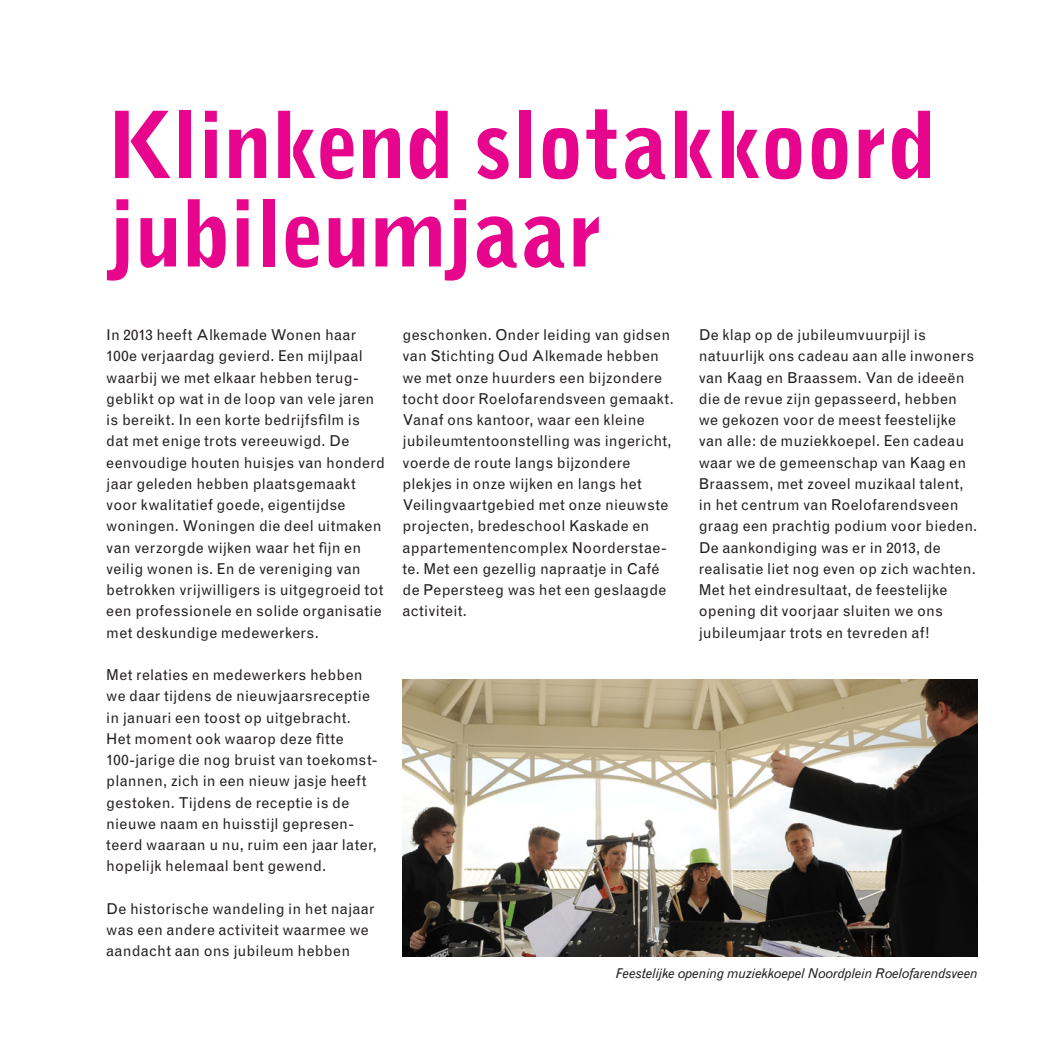
<style>
.page{position:relative;width:1063px;height:1063px;background:#fff}
.page>*{position:absolute;margin:0;border:0;box-sizing:border-box;transform-origin:0 0}
.Kop_pag__3{font:900 90px/88.5px "Grotesque";letter-spacing:-.015em;color:#e6058c}
.Platte_tekst{font:15px/21.3px "Grotesque";letter-spacing:.015em;color:#231f20}
.bijschrift_beeldmate{font:italic 13.5px "Grotesque";letter-spacing:-.015em;color:#231f20}
</style>
<div class="page">
<img style="left:403px;top:679px;width:575px;height:278px">
<p class="Kop_pag__3" style="left:106px;top:101px;width:831px">Klinkend slotakkoord jubileumjaar</p>
<p class="Platte_tekst" style="left:106px;top:324px;width:280px">In 2013 heeft Alkemade Wonen haar 100e verjaardag gevierd. Een mijlpaal waarbij we met elkaar hebben terug&shy;geblikt op wat in de loop van vele jaren is bereikt. In een korte bedrijfsfilm is dat met enige trots vereeuwigd. De eenvoudige houten huisjes van honderd jaar geleden hebben plaatsgemaakt voor kwalitatief goede, eigentijdse woningen. Woningen die deel uitmaken van verzorgde wijken waar het fijn en veilig wonen is. En de vereniging van betrokken vrijwilligers is uitgegroeid tot een professionele en solide organisatie met deskundige medewerkers.</p>
<p class="Platte_tekst" style="left:106px;top:664px;width:273px">Met relaties en medewerkers hebben we daar tijdens de nieuwjaarsreceptie in januari een toost op uitgebracht.<br>Het moment ook waarop deze fitte 100-jarige die nog bruist van toekomst&shy;plannen, zich in een nieuw jasje heeft gestoken. Tijdens de receptie is de nieuwe naam en huisstijl gepresen&shy;teerd waaraan u nu, ruim een jaar later, hopelijk helemaal bent gewend.</p>
<p class="Platte_tekst" style="left:106px;top:898px;width:270px">De historische wandeling in het najaar was een andere activiteit waarmee we aandacht aan ons jubileum hebben</p>
<p class="Platte_tekst" style="left:403px;top:324px;width:273px">geschonken. Onder leiding van gidsen van Stichting Oud Alkemade hebben we met onze huurders een bijzondere tocht door Roelofarendsveen gemaakt.<br>Vanaf ons kantoor, waar een kleine jubileumtentoonstelling was ingericht, voerde de route langs bijzondere plekjes in onze wijken en langs het Veilingvaartgebied met onze nieuwste projecten, bredeschool Kaskade en appartementencomplex Noorderstae&shy;te. Met een gezellig napraatje in Café de Pepersteeg was het een geslaagde activiteit.</p>
<p class="Platte_tekst" style="left:699px;top:324px;width:280px">De klap op de jubileumvuurpijl is natuurlijk ons cadeau aan alle inwoners van Kaag en Braassem. Van de ideeën die de revue zijn gepasseerd, hebben we gekozen voor de meest feestelijke van alle: de muziekkoepel. Een cadeau waar we de gemeenschap van Kaag en Braassem, met zoveel muzikaal talent, in het centrum van Roelofarendsveen graag een prachtig podium voor bieden.<br>De aankondiging was er in 2013, de realisatie liet nog even op zich wachten.<br>Met het eindresultaat, de feestelijke opening dit voorjaar sluiten we ons jubileumjaar trots en tevreden af!</p>
<p class="bijschrift_beeldmate" style="left:616px;top:965px;width:364px">Feestelijke opening muziekkoepel Noordplein Roelofarendsveen</p>
</div>
